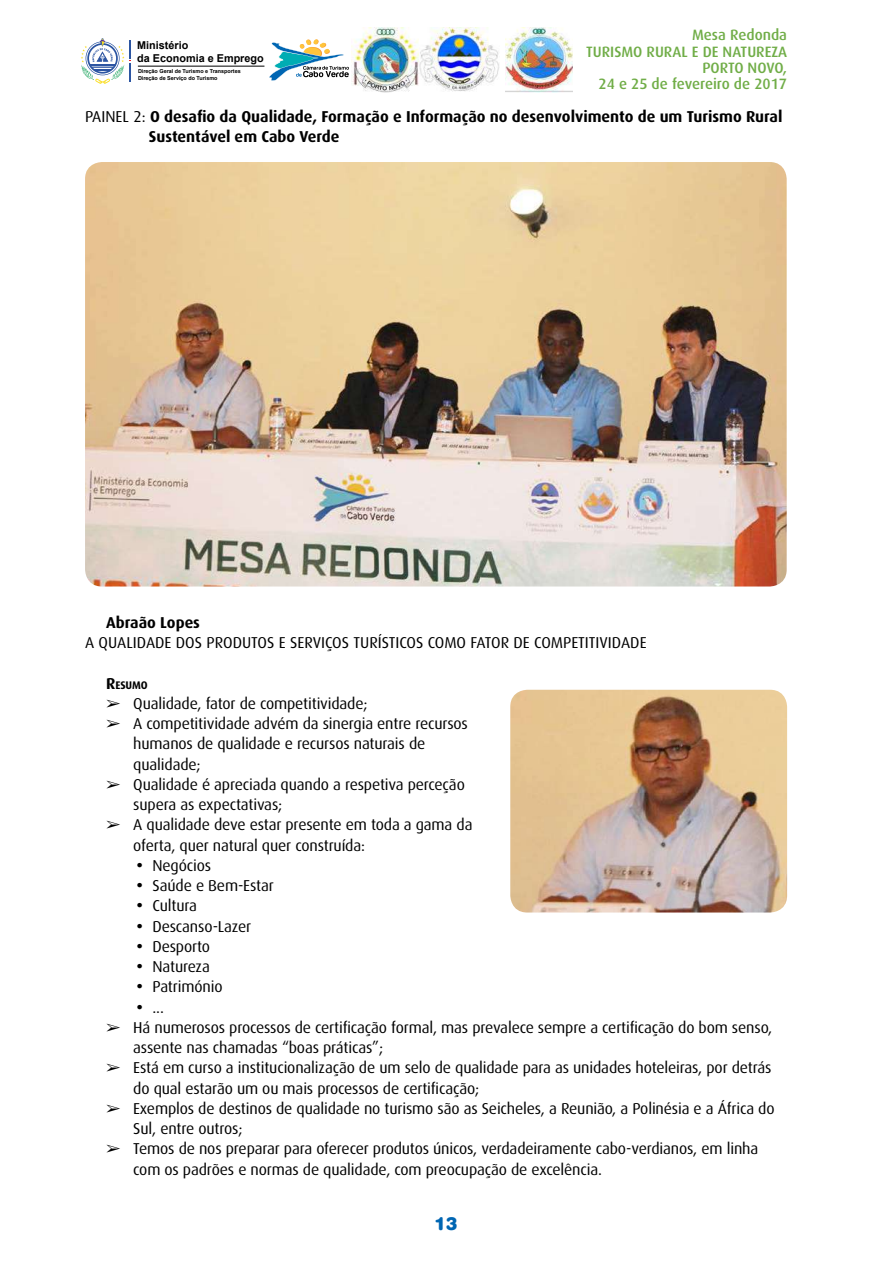
<style>
.page{position:relative;width:893px;height:1263px;background:#fff}
.page>*{position:absolute;margin:0;border:0;box-sizing:border-box;transform-origin:0 0}
.t1{font:900 18px "Helvetica Rounded";color:#0066b3}
.t2{font:15.75px/20.2px "Dax";letter-spacing:-.01em;color:#000}
.t3{font:700 15.75px/20.2px "Dax";color:#000}
.t4{font:500 15px/16.2px "Dax";color:#70ad47;text-align:right}
.t5{font:700 10.95px "Dax";letter-spacing:-.015em;color:#000}
.t6{font:700 10.8px/13px "Arial";color:#000}
.t7{font:700 5.4px/6.4px "Arial";color:#000}
.s1{font-weight:400}
.s2{font-size:15.75px}
</style>
<div class="page">
<svg style="left:269px;top:39px;width:80px;height:42px"></svg>
<svg style="left:81px;top:38px;width:50px;height:46px"></svg>
<hr style="left:138px;top:66px;width:126px;height:1px;background:#000">
<img style="left:352px;top:28px;width:147px;height:64px">
<img style="left:505px;top:28px;width:67px;height:64px">
<img style="left:510px;top:690px;width:277px;height:222px">
<img style="left:85px;top:162px;width:702px;height:424px">
<p class="t6" style="left:137px;top:39px;width:128px">Ministério<br>da Economia e Emprego</p>
<p class="t7" style="left:138px;top:68px;width:104px">Direção Geral de Turismo e Transportes<br>Direção de Serviço do Turismo</p>
<p class="t4" style="left:586px;top:27px;width:202px">Mesa Redonda<br>TURISMO RURAL E DE NATUREZA<br>PORTO NOVO,<br>24 e 25 de fevereiro de 2017</p>
<p class="t3" style="left:149px;top:106px;width:635px;text-indent:-64px"><span class="s1">PAI NEL 2:</span> O desafio da Qualidade, Formação e Informação no desenvolvimento de um Turismo Rural<br>Sustentável em Cabo Verde</p>
<p class="t3" style="left:106px;top:612px;width:95px">Abraão Lopes</p>
<p class="t2" style="left:85px;top:633px;width:493px">A QUALI DADE DOS PRODUTOS E SERVI ÇOS TURÍSTI COS COMO FATO R DE COMPETITI</p>
<p class="t2" style="left:600px;top:633px;width:47px">VI DADE</p>
<p class="t5" style="left:106px;top:679px;width:43px"><span class="s2">R</span>ESUMO</p>
<p class="t2" style="left:106px;top:693px;width:263px">➢ Qualidade, fator de competitividade;</p>
<p class="t2" style="left:133px;top:714px;width:336px;text-indent:-27px">➢ A competitividade advém da sinergia entre recursos humanos de qualidade e recursos naturais de qualidade;</p>
<p class="t2" style="left:133px;top:774px;width:333px;text-indent:-27px">➢ Qualidade é apreciada quando a respetiva perceção supera as expectativas;</p>
<p class="t2" style="left:133px;top:815px;width:341px;text-indent:-27px">➢ A qualidade deve estar presente em toda a gama da oferta, quer natural quer construída:</p>
<p class="t2" style="left:136px;top:855px;width:77px">• Negócios</p>
<p class="t2" style="left:136px;top:876px;width:139px">• Saúde e Bem-Estar</p>
<p class="t2" style="left:136px;top:896px;width:62px">• Cultura</p>
<p class="t2" style="left:136px;top:916px;width:117px">• Descanso-Lazer</p>
<p class="t2" style="left:136px;top:936px;width:75px">• Desporto</p>
<p class="t2" style="left:136px;top:957px;width:75px">• Natureza</p>
<p class="t2" style="left:136px;top:977px;width:88px">• Património</p>
<p class="t2" style="left:136px;top:997px;width:29px">• ...</p>
<p class="t2" style="left:133px;top:1017px;width:640px;text-indent:-27px">➢ Há numerosos processos de certificação formal, mas prevalece sempre a certificação do bom senso, assente nas chamadas “boas práticas”;</p>
<p class="t2" style="left:133px;top:1058px;width:640px;text-indent:-27px">➢ Está em curso a institucionalização de um selo de qualidade para as unidades hoteleiras, por detrás do qual estarão um ou mais processos de certificação;</p>
<p class="t2" style="left:133px;top:1098px;width:643px;text-indent:-27px">➢ Exemplos de destinos de qualidade no turismo são as Seicheles, a Reunião, a Polinésia e a África do<br>Sul, entre outros;</p>
<p class="t2" style="left:133px;top:1139px;width:626px;text-indent:-27px">➢ Temos de nos preparar para oferecer produtos únicos, verdadeiramente cabo-verdianos, em linha com os padrões e normas de qualidade, com preocupação de excelência.</p>
<p class="t1" style="left:435px;top:1212px;width:24px">13</p>
</div>
